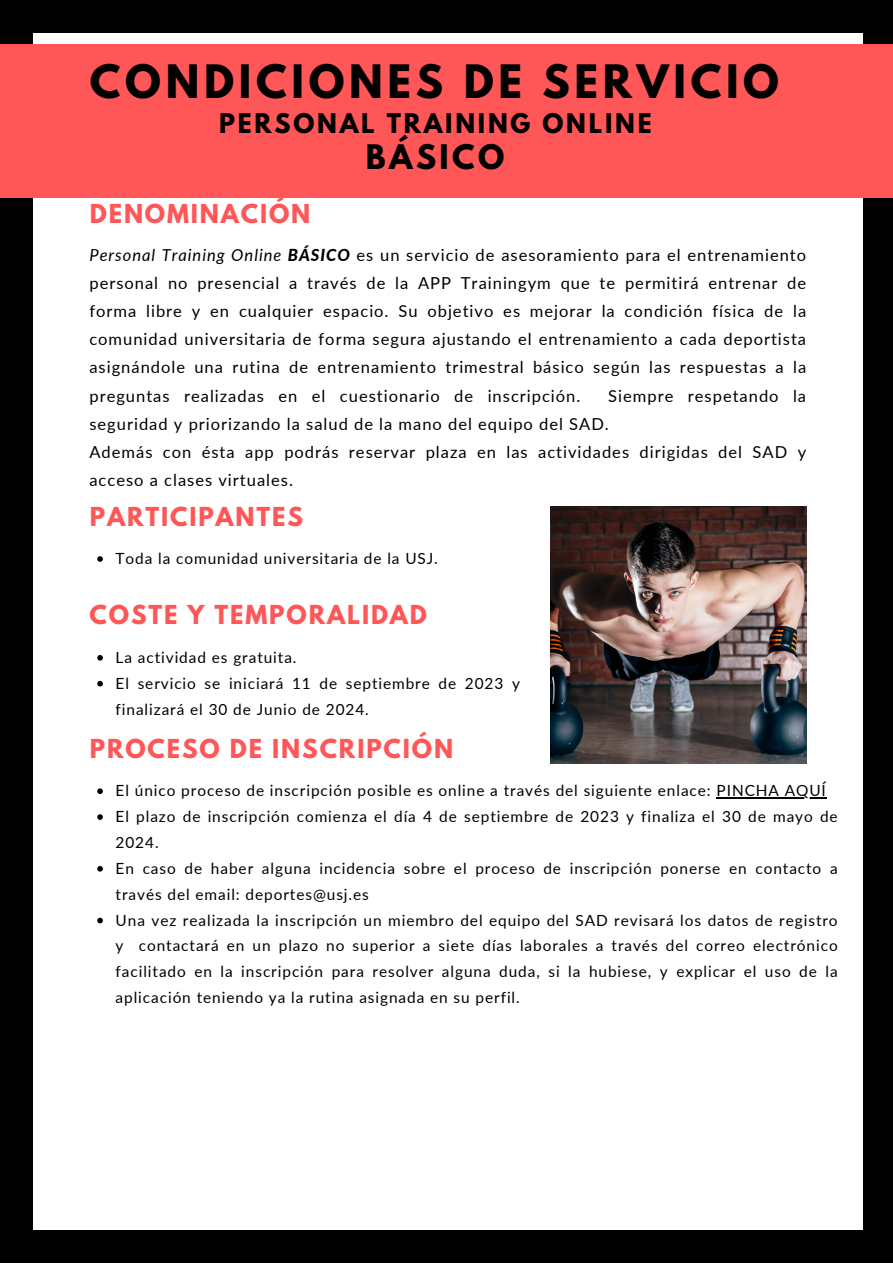
<style>
.page{position:relative;width:893px;height:1264px;background:#fff}
.page>*{position:absolute;margin:0;border:0;box-sizing:border-box;transform-origin:0 0}
.t1{font:700 40.8px "League Spartan";letter-spacing:.115em;color:#000}
.t2{font:700 30px "League Spartan";letter-spacing:.115em;color:#000}
.t3{font:700 24px "League Spartan";letter-spacing:.115em;color:#000}
.t4{font:700 23.1px "League Spartan";letter-spacing:.08em;color:#ff5757}
.t5{font:16.5px/28px "Lato";letter-spacing:.06em;color:#000}
.t6{font:15.45px/25.8px "Lato";letter-spacing:.06em;color:#000}
.s1{font-style:italic}
.s2{font-weight:800;font-style:italic}
</style>
<div class="page">
<div style="left:0;top:0;width:892px;height:1262px;background:#000"></div>
<div style="left:34px;top:33px;width:828px;height:1196px;background:#fff"></div>
<div style="left:0;top:45px;width:892px;height:153px;background:#ff5757"></div>
<img style="left:550px;top:506px;width:256px;height:257px">
<svg style="left:97px;top:655px;width:6px;height:5px"></svg>
<svg style="left:97px;top:681px;width:6px;height:5px"></svg>
<svg style="left:97px;top:556px;width:6px;height:6px"></svg>
<svg style="left:97px;top:788px;width:6px;height:6px"></svg>
<hr style="left:716px;top:797px;width:110px;height:1px;background:#000">
<svg style="left:97px;top:814px;width:6px;height:5px"></svg>
<svg style="left:97px;top:866px;width:6px;height:5px"></svg>
<svg style="left:97px;top:917px;width:6px;height:6px"></svg>
<p class="t1" style="left:90px;top:61px;width:690px">CONDICIONES DE SERVICIO</p>
<p class="t3" style="left:219px;top:111px;width:434px">PERSONAL TRAINING ONLINE</p>
<p class="t2" style="left:365px;top:142px;width:140px">BÁSICO</p>
<p class="t4" style="left:90px;top:202px;width:222px">DENOMINACIÓN</p>
<p class="t5" style="left:89px;top:240px;width:718px;text-align:justify"><span class="s1">Personal Training Online</span> <span class="s2">BÁSICO</span> es un servicio de asesoramiento para el entrenamiento personal no presencial a través de la APP Trainingym que te permitirá entrenar de forma libre y en cualquier espacio. Su objetivo es mejorar la condición física de la comunidad universitaria de forma segura ajustando el entrenamiento a cada deportista asignándole una rutina de entrenamiento trimestral básico según las respuestas a la preguntas realizadas en el cuestionario de inscripción.</p>
<p class="t5" style="left:89px;top:381px;width:718px;text-indent:519px">Siempre respetando la seguridad y priorizando la salud de la mano del equipo del SAD.</p>
<p class="t5" style="left:89px;top:437px;width:718px">Además con ésta app podrás reservar plaza en las actividades dirigidas del SAD y acceso a clases virtuales.</p>
<p class="t4" style="left:90px;top:505px;width:215px">PARTICIPANTES</p>
<p class="t6" style="left:116px;top:545px;width:324px">Toda la comunidad universitaria de la USJ.</p>
<p class="t4" style="left:90px;top:603px;width:339px">COSTE Y TEMPORALIDAD</p>
<p class="t6" style="left:116px;top:644px;width:182px">La actividad es gratuita.</p>
<p class="t6" style="left:116px;top:670px;width:406px">El servicio se iniciará 11 de septiembre de 2023 y finalizará el 30 de Junio de 2024.</p>
<p class="t4" style="left:90px;top:737px;width:365px">PROCESO DE INSCRIPCIÓN</p>
<p class="t6" style="left:116px;top:777px;width:711px">El único proceso de inscripción posible es online a través del siguiente enlace: PINCHA AQUÍ</p>
<p class="t6" style="left:116px;top:803px;width:723px">El plazo de inscripción comienza el día 4 de septiembre de 2023 y finaliza el 30 de mayo de<br>2024.</p>
<p class="t6" style="left:116px;top:855px;width:723px">En caso de haber alguna incidencia sobre el proceso de inscripción ponerse en contacto a través del email: deportes@usj.es</p>
<p class="t6" style="left:116px;top:906px;width:723px;text-align:justify">Una vez realizada la inscripción un miembro del equipo del SAD revisará los datos de registro y contactará en un plazo no superior a siete días laborales a través del correo electrónico facilitado en la inscripción para resolver alguna duda, si la hubiese, y explicar el uso de la aplicación teniendo ya la rutina asignada en su perfil.</p>
</div>
